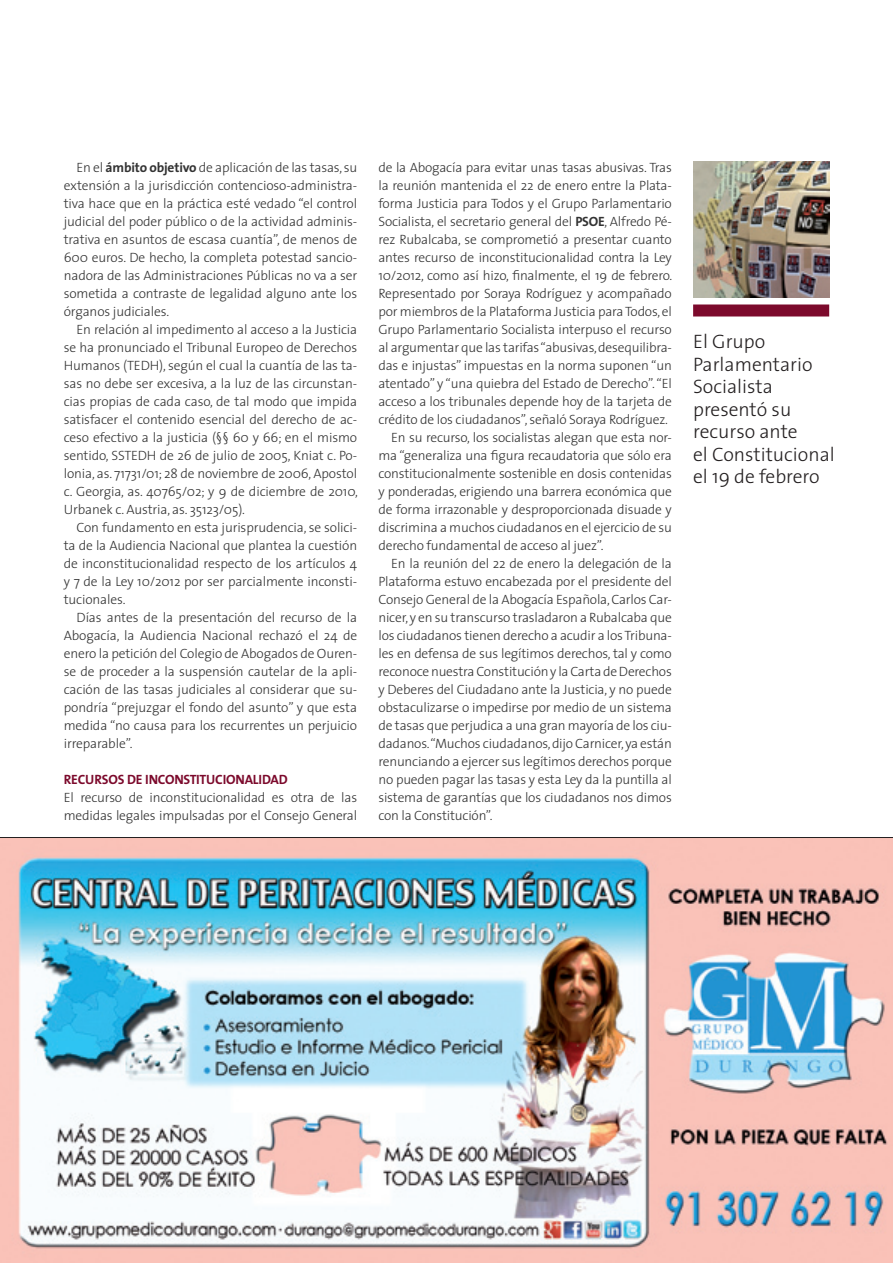
<style>
.page{position:relative;width:893px;height:1263px;background:#fff}
.page>*{position:absolute;margin:0;border:0;box-sizing:border-box;transform-origin:0 0}
.t1{font:300 19.5px/22.5px "The Sans";color:#231f20}
.t2{font:300 13.5px/18px "The Sans";letter-spacing:-.015em;color:#333;text-align:justify}
.t3{font:700 13.5px "The Sans";color:#7c0a2c}
.s1{font-weight:700}
</style>
<div class="page">
<img style="left:693px;top:161px;width:136px;height:137px">
<img style="left:0;top:838px;width:893px;height:425px">
<div style="left:693px;top:304px;width:136px;height:12px;background:#7c0a2c"></div>
<hr style="left:0;top:837px;width:893px;height:1px;background:#231f20">
<p class="t2" style="left:64px;top:158px;width:295px;text-indent:13px">En el <span class="s1">ámbito objetivo</span> de aplicación de las tasas, su extensión a la jurisdicción contencioso-administra&shy;tiva hace que en la práctica esté vedado “el control judicial del poder público o de la actividad adminis&shy;trativa en asuntos de escasa cuantía”, de menos de 600 euros. De hecho, la completa potestad sancio&shy;nadora de las Administraciones Públicas no va a ser sometida a contraste de legalidad alguno ante los órganos judiciales.</p>
<p class="t2" style="left:64px;top:320px;width:296px;text-indent:13px">En relación al impedimento al acceso a la Justicia se ha pronunciado el Tribunal Europeo de Derechos Humanos (TEDH), según el cual la cuantía de las ta&shy;sas no debe ser excesiva, a la luz de las circunstan&shy;cias propias de cada caso, de tal modo que impida satisfacer el contenido esencial del derecho de ac&shy;ceso efectivo a la justicia (§§ 60 y 66; en el mismo sentido, SSTEDH de 26 de julio de 2005, Kniat c. Po&shy;lonia, as. 71731/01; 28 de noviembre de 2006, Apostol c. Georgia, as. 40765/02; y 9 de diciembre de 2010, Urbanek c. Austria, as. 35123/05).</p>
<p class="t2" style="left:64px;top:518px;width:295px;text-indent:13px">Con fundamento en esta jurisprudencia, se solici&shy;ta de la Audiencia Nacional que plantea la cuestión de inconstitucionalidad respecto de los artículos 4 y 7 de la Ley 10/2012 por ser parcialmente inconsti&shy;tucionales.</p>
<p class="t2" style="left:64px;top:608px;width:295px;text-indent:13px">Días antes de la presentación del recurso de la Abogacía, la Audiencia Nacional rechazó el 24 de enero la petición del Colegio de Abogados de Ouren&shy;se de proceder a la suspensión cautelar de la apli&shy;cación de las tasas judiciales al considerar que su&shy;pondría “prejuzgar el fondo del asunto” y que esta medida “no causa para los recurrentes un perjuicio irreparable”.</p>
<p class="t3" style="left:64px;top:768px;width:9px">RECURSOS</p>
<p class="t3" style="left:127px;top:768px;width:27px">DE INCONSTITUCIONA</p>
<p class="t3" style="left:253px;top:768px;width:14px">LIDAD</p>
<p class="t2" style="left:64px;top:788px;width:295px">El recurso de inconstitucionalidad es otra de las medidas legales impulsadas por el Consejo General</p>
<p class="t2" style="left:378px;top:158px;width:295px">de la Abogacía para evitar unas tasas abusivas. Tras la reunión mantenida el 22 de enero entre la Plata&shy;forma Justicia para Todos y el Grupo Parlamentario Socialista, el secretario general del <span class="s1">PSOE</span>, Alfredo Pé&shy;rez Rubalcaba, se comprometió a presentar cuanto antes recurso de inconstitucionalidad contra la Ley 10/2012, como así hizo, finalmente, el 19 de febrero.<br>Representado por Soraya Rodríguez y acompañado por miembros de la Plataforma Justicia para Todos, el Grupo Parlamentario Socialista interpuso el recurso al argumentar que las tarifas “abusivas, desequilibra&shy;das e injustas” impuestas en la norma suponen “un atentado” y “una quiebra del Estado de Derecho”. “El acceso a los tribunales depende hoy de la tarjeta de crédito de los ciudadanos”, señaló Soraya Rodríguez.</p>
<p class="t2" style="left:378px;top:428px;width:295px;text-indent:13px">En su recurso, los socialistas alegan que esta nor&shy;ma “generaliza una figura recaudatoria que sólo era constitucionalmente sostenible en dosis contenidas y ponderadas, erigiendo una barrera económica que de forma irrazonable y desproporcionada disuade y discrimina a muchos ciudadanos en el ejercicio de su derecho fundamental de acceso al juez”.</p>
<p class="t2" style="left:378px;top:554px;width:295px;text-indent:13px">En la reunión del 22 de enero la delegación de la Plataforma estuvo encabezada por el presidente del Consejo General de la Abogacía Española, Carlos Car&shy;nicer, y en su transcurso trasladaron a Rubalcaba que los ciudadanos tienen derecho a acudir a los Tribuna&shy;les en defensa de sus legítimos derechos, tal y como reconoce nuestra Constitución y la Carta de Derechos y Deberes del Ciudadano ante la Justicia, y no puede obstaculizarse o impedirse por medio de un sistema de tasas que perjudica a una gran mayoría de los ciu&shy;dadanos. “Muchos ciudadanos, dijo Carnicer, ya están renunciando a ejercer sus legítimos derechos porque no pueden pagar las tasas y esta Ley da la puntilla al sistema de garantías que los ciudadanos nos dimos con la Constitución”.</p>
<p class="t1" style="left:693px;top:330px;width:121px">El Grupo<br>Parlamentario<br>Socialista presentó su recurso ante</p>
<p class="t1" style="left:693px;top:442px;width:143px">el Constitucional</p>
<p class="t1" style="left:693px;top:465px;width:128px">el 19 de febrero</p>
</div>
